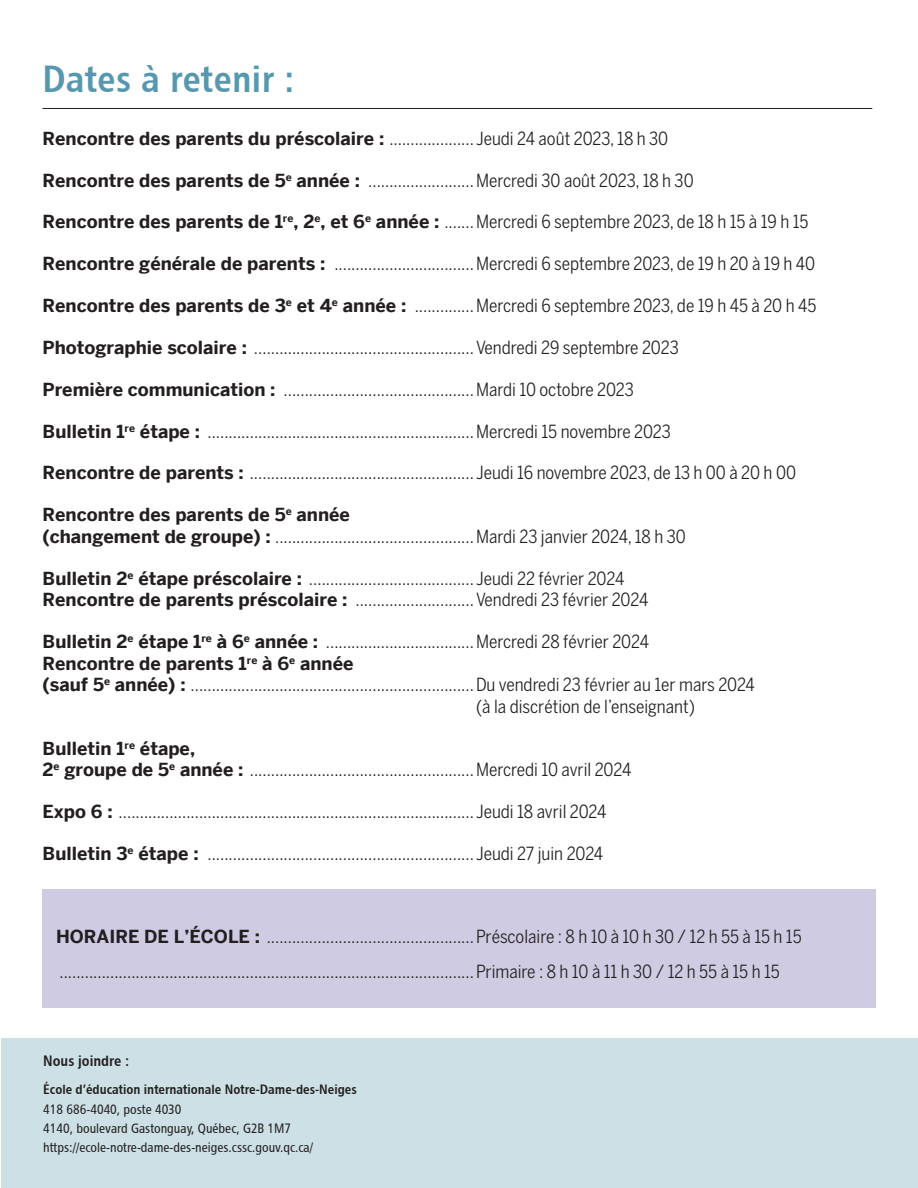
<style>
.page{position:relative;width:918px;height:1188px;background:#fff}
.page>*{position:absolute;margin:0;border:0;box-sizing:border-box;transform-origin:0 0}
.mois_de_l_année{font:37.5px "Chaloult Cond Demi Gras Normal";letter-spacing:.01em;color:#5798ae}
.t1{font:18px/21.6px "Benton Sans Cond";color:#231f20}
.t2{font:15px "Chaloult Cond Demi Gras Normal";color:#231f20}
.t3{font:13.5px "Chaloult Cond Normal";color:#231f20}
.t4{font:13.5px "Chaloult Cond Demi Gras Normal";color:#231f20}
.s1{font-family:"Benton Sans";font-weight:700}
</style>
<div class="page">
<div style="left:1px;top:1038px;width:917px;height:150px;background:#cce0e6"></div>
<div style="left:42px;top:890px;width:833px;height:118px;background:#cfcbe3"></div>
<hr style="left:43px;top:108px;width:829px;height:1px;background:#231f20">
<p class="mois_de_l_année" style="left:43px;top:55px;width:254px">Dates à retenir :</p>
<p class="t1" style="left:43px;top:127px;width:627px"><span class="s1">Rencontre des parents du préscolaire :</span> .................... Jeudi 24 août 2023, 18 h 30</p>
<p class="t1" style="left:43px;top:169px;width:653px"><span class="s1">Rencontre des parents de 5</span><sup>e</sup> <span class="s1">année :</span> .........................Mercredi 30 août 2023, 18 h 30</p>
<p class="t1" style="left:43px;top:211px;width:767px"><span class="s1">Rencontre des parents de 1</span><sup>re</sup><span class="s1">, 2</span><sup>e</sup><span class="s1">, et 6</span><sup>e</sup> <span class="s1">année :</span> .......Mercredi 6 septembre 2023, de 18 h 15 à 19 h 15</p>
<p class="t1" style="left:43px;top:253px;width:774px"><span class="s1">Rencontre générale de parents :</span> .................................Mercredi 6 septembre 2023, de 19 h 20 à 19 h 40</p>
<p class="t1" style="left:43px;top:295px;width:775px"><span class="s1">Rencontre des parents de 3</span><sup>e</sup> <span class="s1">et 4</span><sup>e</sup> <span class="s1">année :</span> ..............Mercredi 6 septembre 2023, de 19 h 45 à 20 h 45</p>
<p class="t1" style="left:43px;top:336px;width:638px"><span class="s1">Photographie scolaire :</span> ....................................................Vendredi 29 septembre 2023</p>
<p class="t1" style="left:43px;top:378px;width:593px"><span class="s1">Première communication :</span> .............................................Mardi 10 octobre 2023</p>
<p class="t1" style="left:43px;top:420px;width:630px"><span class="s1">Bulletin 1</span><sup>re</sup> <span class="s1">étape :</span> ...............................................................Mercredi 15 novembre 2023</p>
<p class="t1" style="left:43px;top:462px;width:755px"><span class="s1">Rencontre de parents :</span> ..................................................... Jeudi 16 novembre 2023, de 13 h 00 à 20 h 00</p>
<p class="t1" style="left:43px;top:504px;width:645px"><span class="s1">Rencontre des parents de 5</span><sup>e</sup> <span class="s1">année<br>(changement de groupe) :</span> ...............................................Mardi 23 janvier 2024, 18 h 30</p>
<p class="t1" style="left:43px;top:567px;width:607px"><span class="s1">Bulletin 2</span><sup>e</sup> <span class="s1">étape préscolaire :</span> ....................................... Jeudi 22 février 2024<br><span class="s1">Rencontre de parents préscolaire :</span> ............................Vendredi 23 février 2024</p>
<p class="t1" style="left:43px;top:631px;width:714px"><span class="s1">Bulletin 2</span><sup>e</sup> <span class="s1">étape 1</span><sup>re</sup> <span class="s1">à 6</span><sup>e</sup> <span class="s1">année :</span> ...................................Mercredi 28 février 2024<br><span class="s1">Rencontre de parents 1</span><sup>re</sup> <span class="s1">à 6</span><sup>e</sup> <span class="s1">année<br>(sauf 5</span><sup>e</sup> <span class="s1">année) :</span> ...................................................................Du vendredi 23 février au 1er mars 2024</p>
<p class="t1" style="left:476px;top:696px;width:221px">(à la discrétion de l’enseignant)</p>
<p class="t1" style="left:43px;top:737px;width:590px"><span class="s1">Bulletin 1</span><sup>re</sup> <span class="s1">étape,<br>2</span><sup>e</sup> <span class="s1">groupe de 5</span><sup>e</sup> <span class="s1">année :</span> .....................................................Mercredi 10 avril 2024</p>
<p class="t1" style="left:43px;top:801px;width:566px"><span class="s1">Expo 6 :</span> .................................................................................... Jeudi 18 avril 2024</p>
<p class="t1" style="left:43px;top:843px;width:562px"><span class="s1">Bulletin 3</span><sup>e</sup> <span class="s1">étape :</span> ............................................................... Jeudi 27 juin 2024</p>
<p class="t1" style="left:56px;top:925px;width:747px"><span class="s1">HORAIRE DE L’ÉCOLE :</span> .................................................Préscolaire : 8 h 10 à 10 h 30 / 12 h 55 à 15 h 15</p>
<p class="t1" style="left:59px;top:960px;width:722px">..................................................................................................Primaire : 8 h 10 à 11 h 30 / 12 h 55 à 15 h 15</p>
<p class="t2" style="left:43px;top:1051px;width:88px">Nous joindre :</p>
<p class="t4" style="left:43px;top:1081px;width:315px">École d’éducation internationale Notre-Dame-des-Neiges</p>
<p class="t3" style="left:43px;top:1101px;width:140px">418 686-4040, poste 4030</p>
<p class="t3" style="left:43px;top:1120px;width:250px">4140, boulevard Gastonguay, Québec, G2B 1M7</p>
<p class="t3" style="left:43px;top:1139px;width:271px">https://ecole-notre-dame-des-neiges.cssc.gouv.qc.ca/</p>
</div>
